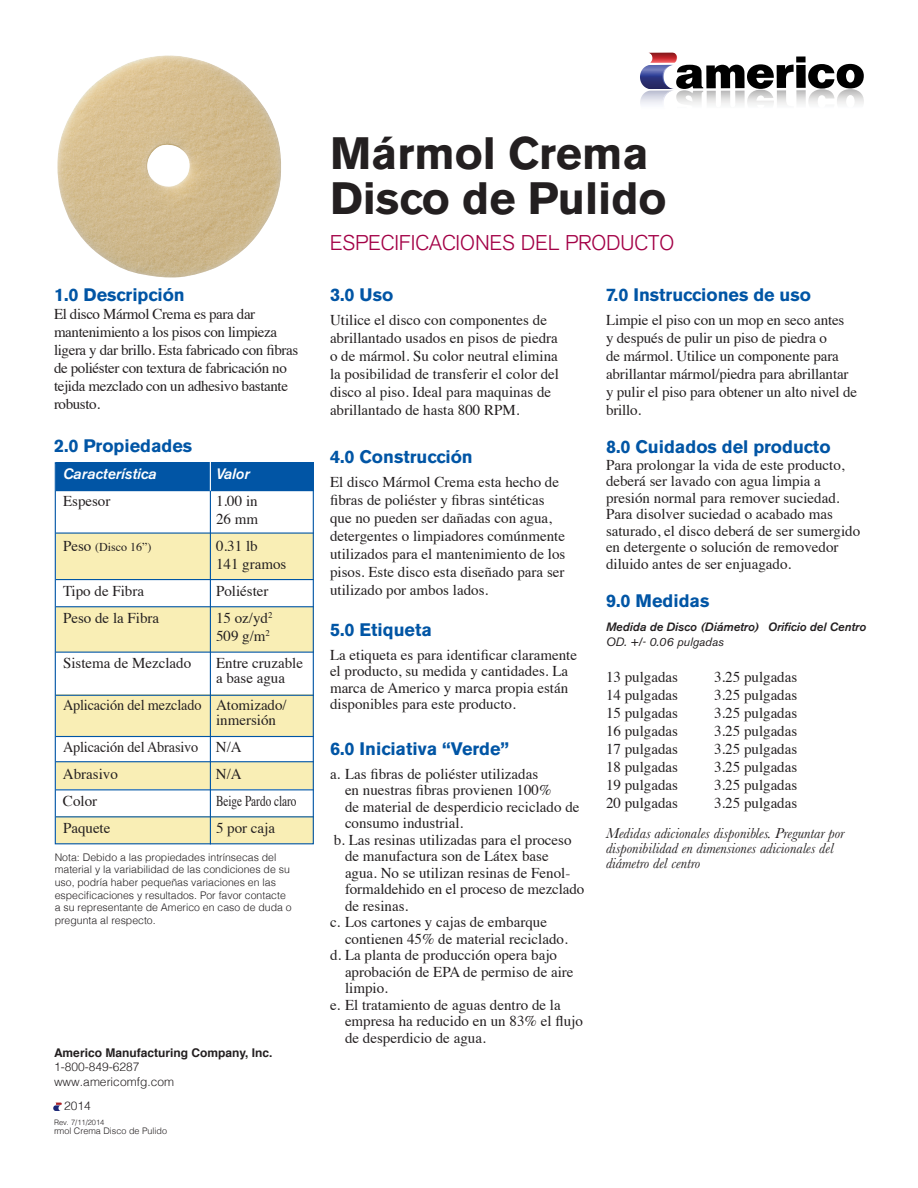
<style>
.page{position:relative;width:918px;height:1188px;background:#fff}
.page>*{position:absolute;margin:0;border:0;box-sizing:border-box;transform-origin:0 0}
.t1{font:700 45px/45px "Akzidenz Grotesk BE";color:#231f20}
.t2{font:300 21px "Akzidenz Grotesk";color:#a30146}
.t3{font:700 18px "Akzidenz Grotesk BE";color:#0155a5}
.t4{font:15px/18px "Times";color:#231f20}
.t5{font:15px/18px "Times";letter-spacing:-.025em;color:#231f20}
.t6{font:italic 15px/15px "Baskerville";color:#231f20}
.t7{font:15px/15px "Times";color:#231f20;scale:.95 1}
.t8{font:italic 500 15px "Akzidenz Grotesk BE";color:#fff}
.t9{font:15px "Times";color:#231f20;scale:.75 1}
.t10{font:italic 500 12px "Akzidenz Grotesk BE";color:#231f20}
.t11{font:300 12px/14.4px "Helvetica";color:#231f20}
.t12{font:700 12px "Helvetica";color:#231f20}
.t13{font:italic 12px "Akzidenz Grotesk BE";color:#231f20}
.t14{font:12px "Times";color:#231f20}
.t15{font:300 10.5px/12.6px "Helvetica";color:#231f20}
.t16{font:300 9px "Helvetica";color:#231f20}
.t17{font:300 7.5px "Helvetica";color:#231f20}
.s1{font-size:15px}
</style>
<div class="page">
<div style="left:56px;top:533px;width:258px;height:46px;background:#f9eeb5"></div>
<div style="left:56px;top:762px;width:258px;height:27px;background:#f9eeb5"></div>
<div style="left:56px;top:817px;width:258px;height:27px;background:#f9eeb5"></div>
<div style="left:56px;top:607px;width:258px;height:45px;background:#f9eeb5"></div>
<div style="left:56px;top:694px;width:258px;height:42px;background:#f9eeb5"></div>
<div style="left:56px;top:462px;width:258px;height:29px;background:#0155a5"></div>
<div style="left:55px;top:462px;width:259px;height:382px;border:1px solid #0155a5"></div>
<hr style="left:210px;top:464px;width:1px;height:380px;background:#0155a5">
<hr style="left:56px;top:490px;width:258px;height:1px;background:#0155a5">
<hr style="left:56px;top:533px;width:258px;height:1px;background:#0155a5">
<hr style="left:56px;top:816px;width:258px;height:1px;background:#0155a5">
<hr style="left:56px;top:789px;width:258px;height:1px;background:#0155a5">
<hr style="left:56px;top:579px;width:258px;height:1px;background:#0155a5">
<hr style="left:56px;top:606px;width:258px;height:1px;background:#0155a5">
<hr style="left:56px;top:652px;width:258px;height:1px;background:#0155a5">
<hr style="left:56px;top:695px;width:258px;height:1px;background:#0155a5">
<hr style="left:56px;top:736px;width:258px;height:1px;background:#0155a5">
<hr style="left:210px;top:459px;width:1px;height:32px;background:#fff">
<hr style="left:56px;top:761px;width:258px;height:1px;background:#0155a5">
<img style="left:676px;top:90px;width:27px;height:14px">
<img style="left:706px;top:91px;width:39px;height:14px">
<img style="left:747px;top:90px;width:27px;height:15px">
<img style="left:796px;top:90px;width:10px;height:14px">
<img style="left:808px;top:89px;width:27px;height:15px">
<img style="left:837px;top:89px;width:27px;height:15px">
<img style="left:640px;top:91px;width:31px;height:14px">
<svg style="left:676px;top:64px;width:118px;height:25px"></svg>
<div style="left:796px;top:56px;width:10px;height:6px;background:#000"></div>
<div style="left:796px;top:65px;width:10px;height:23px;background:#000"></div>
<svg style="left:808px;top:64px;width:56px;height:25px"></svg>
<img style="left:640px;top:65px;width:32px;height:21px">
<img style="left:649px;top:53px;width:28px;height:10px">
<svg style="left:53px;top:1103px;width:9px;height:8px"></svg>
<img style="left:57px;top:55px;width:224px;height:223px">
<p class="t3" style="left:54px;top:284px;width:132px">1.0 Descripción</p>
<p class="t5" style="left:54px;top:304px;width:246px">El disco Mármol Crema es para dar mantenimiento a los pisos con limpieza ligera y dar brillo. Esta fabricado con fibras de poliéster con textura de fabricación no tejida mezclado con un adhesivo bastante robusto.</p>
<p class="t3" style="left:54px;top:436px;width:140px">2.0 Propiedades</p>
<p class="t8" style="left:63px;top:465px;width:95px">Característica</p>
<p class="t8" style="left:216px;top:465px;width:35px">Valor</p>
<p class="t4" style="left:63px;top:491px;width:49px">Espesor</p>
<p class="t4" style="left:216px;top:491px;width:44px">1.00 in<br>26 mm</p>
<p class="t14" style="left:63px;top:536px;width:90px"><span class="s1">Peso</span> (Disco 16”)</p>
<p class="t4" style="left:216px;top:536px;width:72px">0.31 lb<br>141 gramos</p>
<p class="t4" style="left:63px;top:581px;width:83px">Tipo de Fibra</p>
<p class="t4" style="left:216px;top:581px;width:54px">Poliéster</p>
<p class="t4" style="left:63px;top:608px;width:98px">Peso de la Fibra</p>
<p class="t4" style="left:216px;top:608px;width:58px">15 oz/yd<sup>2<br></sup>509 g/m<sup>2</sup></p>
<p class="t4" style="left:63px;top:653px;width:130px">Sistema de Mezclado</p>
<p class="t4" style="left:216px;top:654px;width:89px;line-height:15px">Entre cruzable a base agua</p>
<p class="t7" style="left:216px;top:696px;width:76px;text-indent:-153px">Aplicación del mezclado Atomizado/ inmersión</p>
<p class="t7" style="left:63px;top:732px;width:190px;line-height:27px">Aplicación del Abrasivo N/A<br>Abrasivo</p>
<p class="t4" style="left:216px;top:764px;width:27px">N/A</p>
<p class="t4" style="left:63px;top:791px;width:36px">Color</p>
<p class="t9" style="left:216px;top:787px;width:109px">Beige Pardo claro</p>
<p class="t4" style="left:63px;top:818px;width:49px">Paquete</p>
<p class="t4" style="left:216px;top:818px;width:61px">5 por caja</p>
<p class="t15" style="left:55px;top:850px;width:238px">Nota: Debido a las propiedades intrínsecas del material y la variabilidad de las condiciones de su uso, podría haber pequeñas variaciones en las especificaciones y resultados. Por favor contacte a su representante de Americo en caso de duda o pregunta al respecto.</p>
<p class="t12" style="left:54px;top:1043px;width:220px">Americo Manufacturing Company, Inc.</p>
<p class="t11" style="left:54px;top:1059px;width:122px">1-800-849-6287 www.americomfg.com</p>
<p class="t11" style="left:64px;top:1098px;width:28px">2014</p>
<p class="t17" style="left:54px;top:1116px;width:52px">Rev. 7/11/2014</p>
<p class="t16" style="left:54px;top:1123px;width:115px">rmol Crema Disco de Pulido</p>
<h1 class="t1" style="left:330px;top:131px;width:338px">Mármol Crema<br>Disco de Pulido</h1>
<h2 class="t2" style="left:330px;top:230px;width:346px">ESPECIFICACIONES DEL PRODUCTO</h2>
<p class="t3" style="left:330px;top:284px;width:65px">3.0 Uso</p>
<p class="t4" style="left:330px;top:310px;width:231px">Utilice el disco con componentes de abrillantado usados en pisos de piedra o de mármol. Su color neutral elimina la posibilidad de transferir el color del disco al piso. Ideal para maquinas de abrillantado de hasta 800 RPM.</p>
<p class="t3" style="left:330px;top:446px;width:144px">4.0 Construcción</p>
<p class="t4" style="left:330px;top:472px;width:237px">El disco Mármol Crema esta hecho de fibras de poliéster y fibras sintéticas que no pueden ser dañadas con agua, detergentes o limpiadores comúnmente utilizados para el mantenimiento de los pisos. Este disco esta diseñado para ser utilizado por ambos lados.</p>
<p class="t3" style="left:330px;top:619px;width:103px">5.0 Etiqueta</p>
<p class="t4" style="left:330px;top:645px;width:249px;line-height:16.5px">La etiqueta es para identificar claramente el producto, su medida y cantidades. La marca de Americo y marca propia están disponibles para este producto.</p>
<p class="t3" style="left:330px;top:738px;width:181px">6.0 Iniciativa “Verde”</p>
<p class="t4" style="left:330px;top:763px;width:210px">a. Las fibras de poliéster utilizadas</p>
<p class="t4" style="left:345px;top:780px;width:208px">en nuestras fibras provienen 100%</p>
<p class="t4" style="left:345px;top:796px;width:236px">de material de desperdicio reciclado de</p>
<p class="t4" style="left:345px;top:813px;width:120px">consumo industrial.</p>
<p class="t4" style="left:334px;top:829px;width:239px">b. Las resinas utilizadas para el proceso</p>
<p class="t4" style="left:345px;top:846px;width:205px">de manufactura son de Látex base</p>
<p class="t4" style="left:345px;top:862px;width:227px">agua. No se utilizan resinas de Fenol-</p>
<p class="t4" style="left:345px;top:879px;width:241px">formaldehido en el proceso de mezclado</p>
<p class="t4" style="left:345px;top:895px;width:65px">de resinas.</p>
<p class="t4" style="left:330px;top:912px;width:219px">c. Los cartones y cajas de embarque</p>
<p class="t4" style="left:345px;top:928px;width:224px">contienen 45% de material reciclado.</p>
<p class="t4" style="left:330px;top:945px;width:229px">d. La planta de producción opera bajo</p>
<p class="t4" style="left:345px;top:961px;width:230px">aprobación de EPA de permiso de aire</p>
<p class="t4" style="left:345px;top:978px;width:44px">limpio.</p>
<p class="t4" style="left:330px;top:994px;width:232px">e. El tratamiento de aguas dentro de la</p>
<p class="t4" style="left:345px;top:1011px;width:239px">empresa ha reducido en un 83% el flujo</p>
<p class="t4" style="left:345px;top:1027px;width:142px">de desperdicio de agua.</p>
<p class="t3" style="left:606px;top:284px;width:207px">7.0 Instrucciones de uso</p>
<p class="t4" style="left:606px;top:310px;width:253px">Limpie el piso con un mop en seco antes<br>y después de pulir un piso de piedra o<br>de mármol. Utilice un componente para abrillantar mármol/piedra para abrillantar y pulir el piso para obtener un alto nivel de brillo.</p>
<p class="t3" style="left:606px;top:436px;width:226px">8.0 Cuidados del producto</p>
<p class="t4" style="left:606px;top:455px;width:256px;line-height:16.5px">Para prolongar la vida de este producto, deberá ser lavado con agua limpia a presión normal para remover suciedad.<br>Para disolver suciedad o acabado mas saturado, el disco deberá de ser sumergido en detergente o solución de removedor diluido antes de ser enjuagado.</p>
<p class="t3" style="left:606px;top:590px;width:105px">9.0 Medidas</p>
<p class="t10" style="left:606px;top:620px;width:262px">Medida de Disco (Diámetro) Orificio del Centro</p>
<p class="t13" style="left:606px;top:634px;width:119px">OD. +/- 0.06 pulgadas</p>
<p class="t4" style="left:606px;top:666px;width:74px">13 pulgadas</p>
<p class="t4" style="left:714px;top:666px;width:85px">3.25 pulgadas</p>
<p class="t4" style="left:606px;top:684px;width:74px">14 pulgadas</p>
<p class="t4" style="left:714px;top:684px;width:85px">3.25 pulgadas</p>
<p class="t4" style="left:606px;top:702px;width:74px">15 pulgadas</p>
<p class="t4" style="left:714px;top:702px;width:85px">3.25 pulgadas</p>
<p class="t4" style="left:606px;top:720px;width:74px">16 pulgadas</p>
<p class="t4" style="left:714px;top:720px;width:85px">3.25 pulgadas</p>
<p class="t4" style="left:606px;top:738px;width:74px">17 pulgadas</p>
<p class="t4" style="left:714px;top:738px;width:85px">3.25 pulgadas</p>
<p class="t4" style="left:606px;top:756px;width:74px">18 pulgadas</p>
<p class="t4" style="left:714px;top:756px;width:85px">3.25 pulgadas</p>
<p class="t4" style="left:606px;top:774px;width:74px">19 pulgadas</p>
<p class="t4" style="left:714px;top:774px;width:85px">3.25 pulgadas</p>
<p class="t4" style="left:606px;top:792px;width:74px">20 pulgadas</p>
<p class="t4" style="left:714px;top:792px;width:85px">3.25 pulgadas</p>
<p class="t6" style="left:606px;top:825px;width:240px">Medidas adicionales disponibles. Preguntar por disponibilidad en dimensiones adicionales del diámetro del centro</p>
</div>
